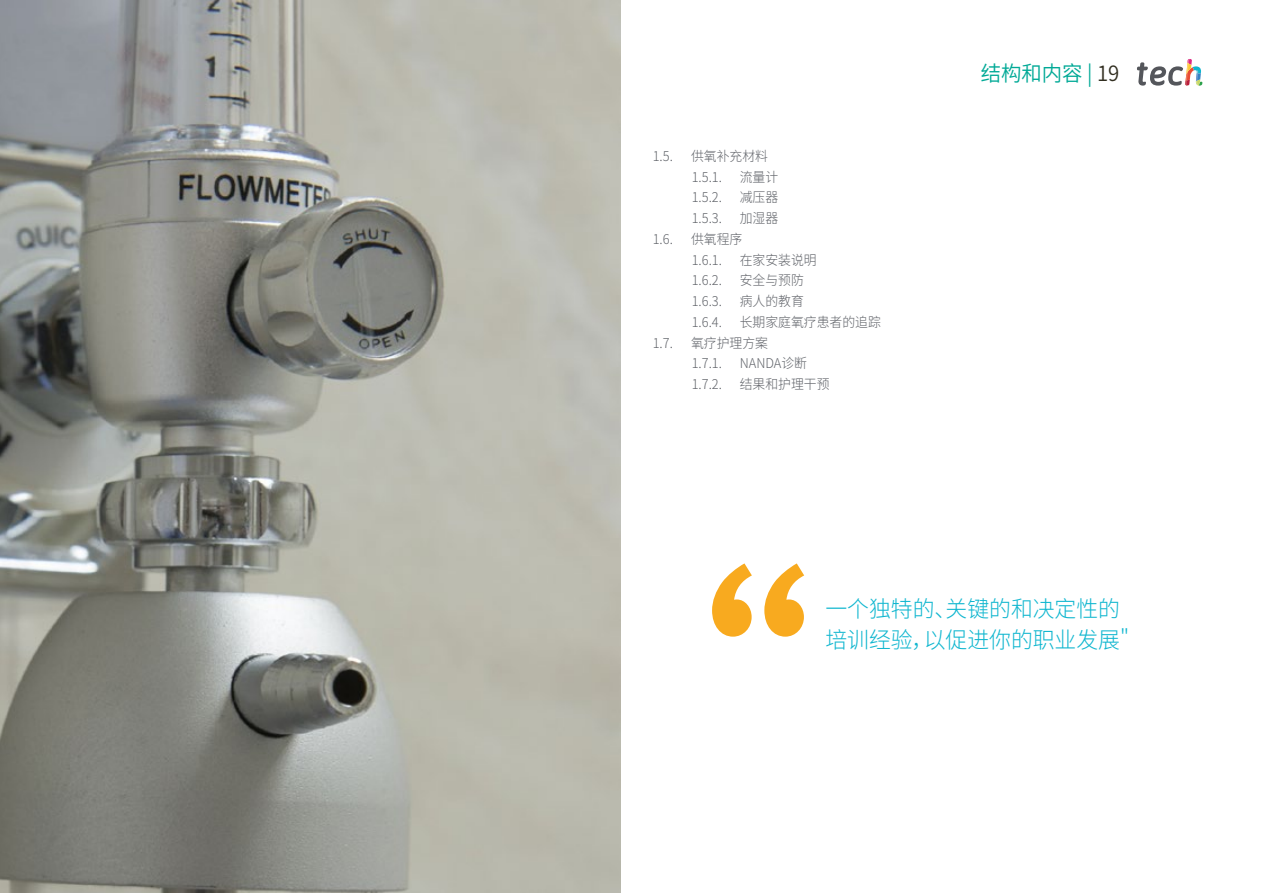
<style>
.page{position:relative;width:1263px;height:893px;background:#fff}
.page>*{position:absolute;margin:0;border:0;box-sizing:border-box;transform-origin:0 0}
.t1{font:300 22.5px/31.5px "Source Han Sans CN";color:#0fb6cf}
.t2{font:21px "Source Han Sans CN";color:#00a996}
.t3{font:300 13.5px/20.7px "Source Han Sans CN";color:#61646a;scale:.95 1}
.s1{color:#312e20}
</style>
<div class="page">
<svg style="left:1137px;top:59px;width:65px;height:27px"></svg>
<img style="left:0;top:0;width:621px;height:893px">
<svg style="left:712px;top:563px;width:92px;height:74px"></svg>
<p class="t3" style="left:653px;top:146px;width:23px">1.5.</p>
<p class="t3" style="left:691px;top:146px;width:82px">供氧补充材料<br>1.5.1.</p>
<p class="t3" style="left:740px;top:166px;width:42px">流量计</p>
<p class="t3" style="left:692px;top:187px;width:33px">1.5.2.</p>
<p class="t3" style="left:740px;top:187px;width:42px">减压器</p>
<p class="t3" style="left:692px;top:208px;width:33px">1.5.3.</p>
<p class="t3" style="left:740px;top:208px;width:42px">加湿器</p>
<p class="t3" style="left:653px;top:229px;width:23px">1.6.</p>
<p class="t3" style="left:691px;top:229px;width:56px">供氧程序<br>1.6.1.</p>
<p class="t3" style="left:740px;top:249px;width:83px">在家安装说明</p>
<p class="t3" style="left:692px;top:270px;width:33px">1.6.2.</p>
<p class="t3" style="left:740px;top:270px;width:69px">安全与预防</p>
<p class="t3" style="left:692px;top:291px;width:33px">1.6.3.</p>
<p class="t3" style="left:740px;top:291px;width:69px">病人的教育</p>
<p class="t3" style="left:692px;top:312px;width:33px">1.6.4.</p>
<p class="t3" style="left:740px;top:312px;width:150px">长期家庭氧疗患者的追踪</p>
<p class="t3" style="left:653px;top:332px;width:23px">1.7.</p>
<p class="t3" style="left:691px;top:332px;width:82px">氧疗护理方案<br>1.7.1.</p>
<p class="t3" style="left:740px;top:353px;width:72px">NANDA诊断</p>
<p class="t3" style="left:692px;top:374px;width:33px">1.7.2.</p>
<p class="t3" style="left:740px;top:374px;width:96px">结果和护理干预</p>
<h2 class="t2" style="left:981px;top:61px;width:140px">结构和内容 | <span class="s1">19</span></h2>
<h1 class="t1" style="left:825px;top:593px;width:305px">一个独特的、关键的和决定性的培训经验，以促进你的职业发展"</h1>
</div>
